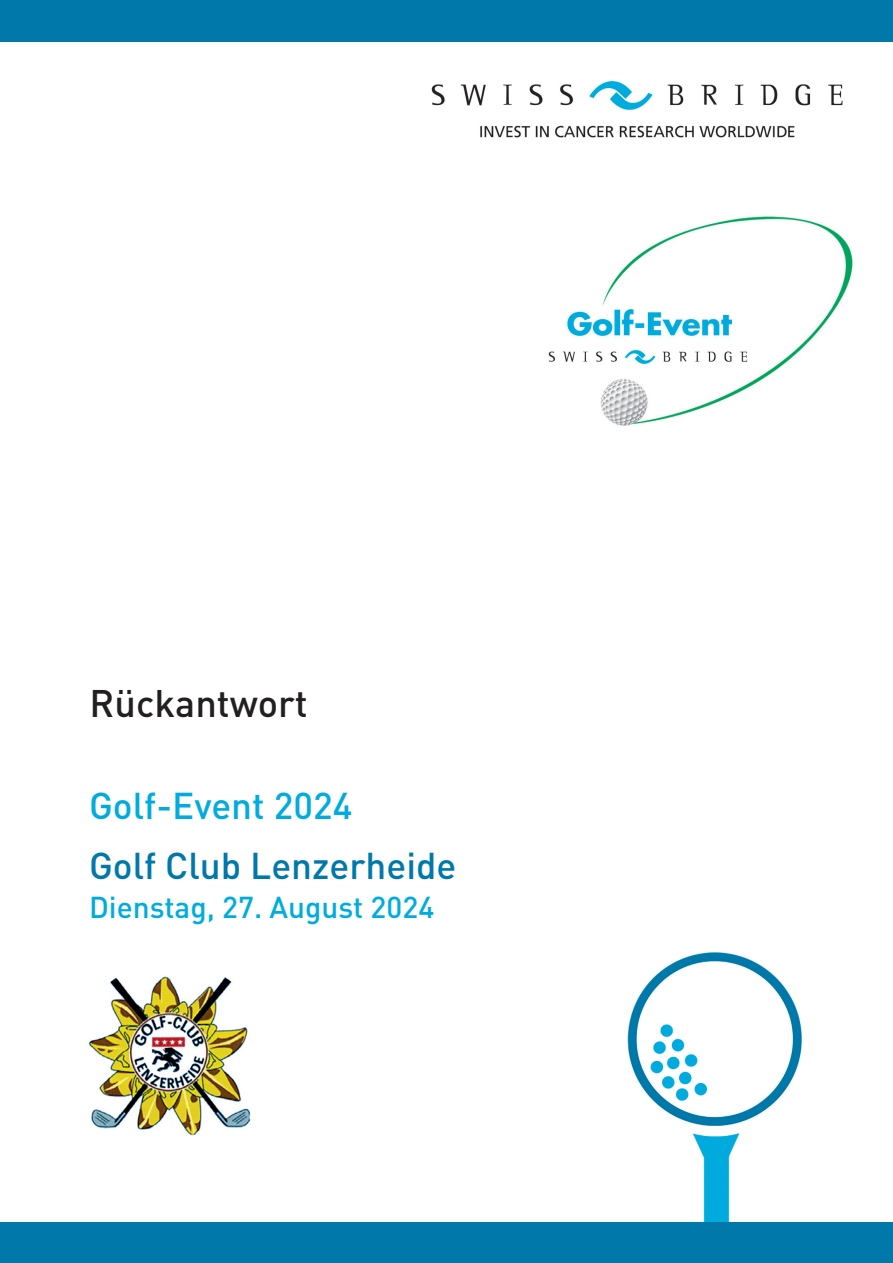
<style>
.page{position:relative;width:893px;height:1263px;background:#fff}
.page>*{position:absolute;margin:0;border:0;box-sizing:border-box;transform-origin:0 0}
.t1{font:500 37.95px "DIN";color:#231f20}
.t2{font:500 36.9px "DIN";color:#0078aa}
.t3{font:500 36.9px "DIN";color:#00acdd}
.t4{font:500 29.85px "DIN";color:#00acdd}
</style>
<div class="page">
<img style="left:627px;top:952px;width:175px;height:270px">
<img style="left:431px;top:81px;width:412px;height:57px">
<div style="left:0;top:0;width:893px;height:42px;background:#0078aa"></div>
<div style="left:0;top:1222px;width:893px;height:41px;background:#0078aa"></div>
<img style="left:567px;top:216px;width:286px;height:210px">
<div style="left:639px;top:342px;width:93px;height:37px;background:#fff"></div>
<img style="left:548px;top:347px;width:200px;height:20px">
<img style="left:88px;top:976px;width:163px;height:160px">
<p class="t1" style="left:90px;top:679px;width:220px">Rückantwort</p>
<p class="t3" style="left:89px;top:782px;width:265px">Golf-Event 2024</p>
<p class="t2" style="left:89px;top:842px;width:369px">Golf Club Lenzerheide</p>
<p class="t4" style="left:89px;top:888px;width:347px">Dienstag, 27. August 2024</p>
</div>
